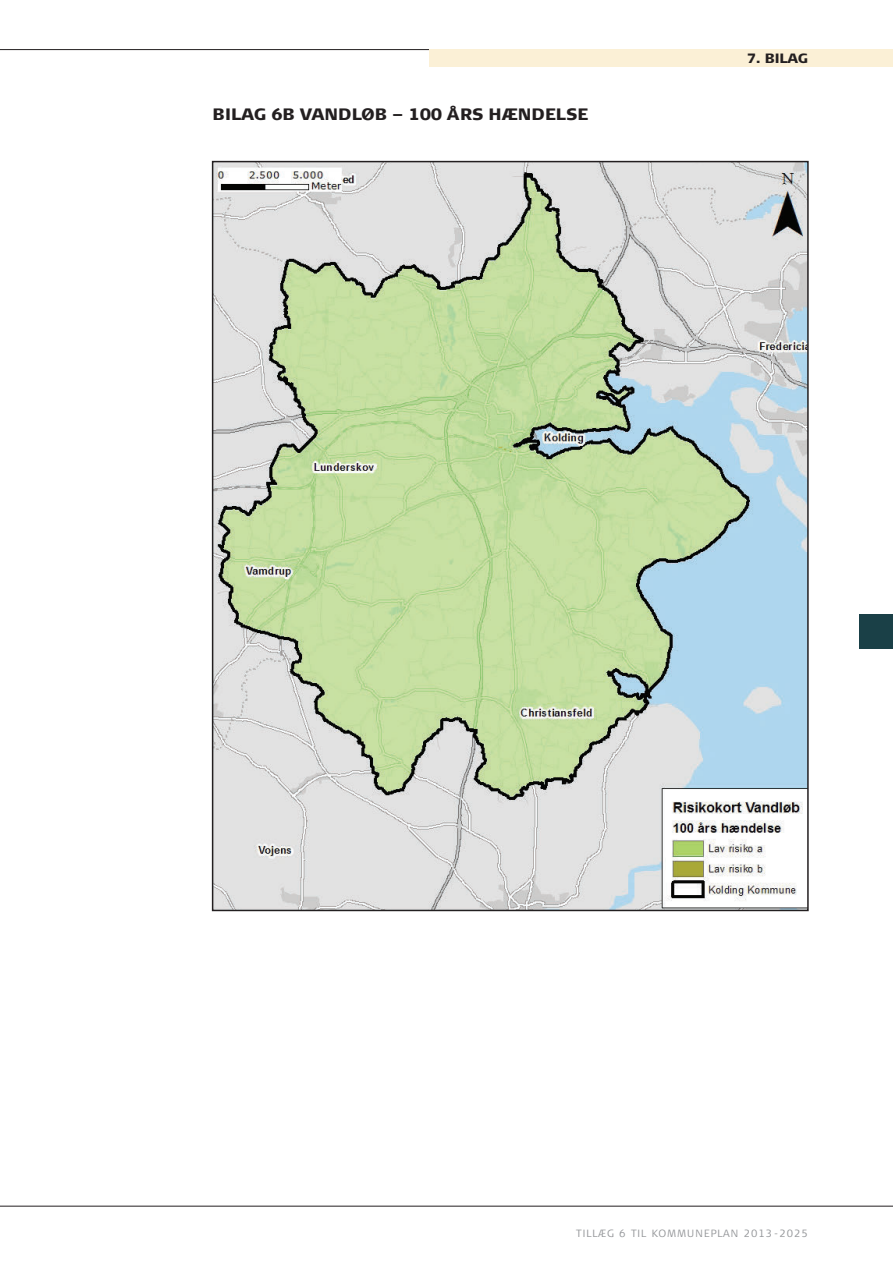
<style>
.page{position:relative;width:893px;height:1263px;background:#fff}
.page>*{position:absolute;margin:0;border:0;box-sizing:border-box;transform-origin:0 0}
.t1{font:900 16.5px "Signa Column";color:#231f20}
.t2{font:900 13.5px "Signa Column";letter-spacing:-.015em;color:#231f20}
.t3{font:300 10.5px "Signa Column";letter-spacing:.1em;color:#939598}
</style>
<div class="page">
<div style="left:859px;top:614px;width:34px;height:34px;background:#1a4047"></div>
<hr style="left:0;top:1206px;width:893px;height:1px;background:#231f20">
<img style="left:215px;top:164px;width:591px;height:744px">
<hr style="left:0;top:49px;width:566px;height:1px;background:#231f20">
<div style="left:429px;top:49px;width:464px;height:17px;background:#fbf0d6"></div>
<h1 class="t1" style="left:213px;top:104px;width:377px">BILAG 6B VANDLØB – 100 ÅRS HÆNDELSE</h1>
<p class="t2" style="left:747px;top:49px;width:62px">7. BILAG</p>
<p class="t3" style="left:576px;top:1226px;width:233px">TILLÆG 6 TIL KOMMUNEPLAN 2013-2025</p>
</div>
